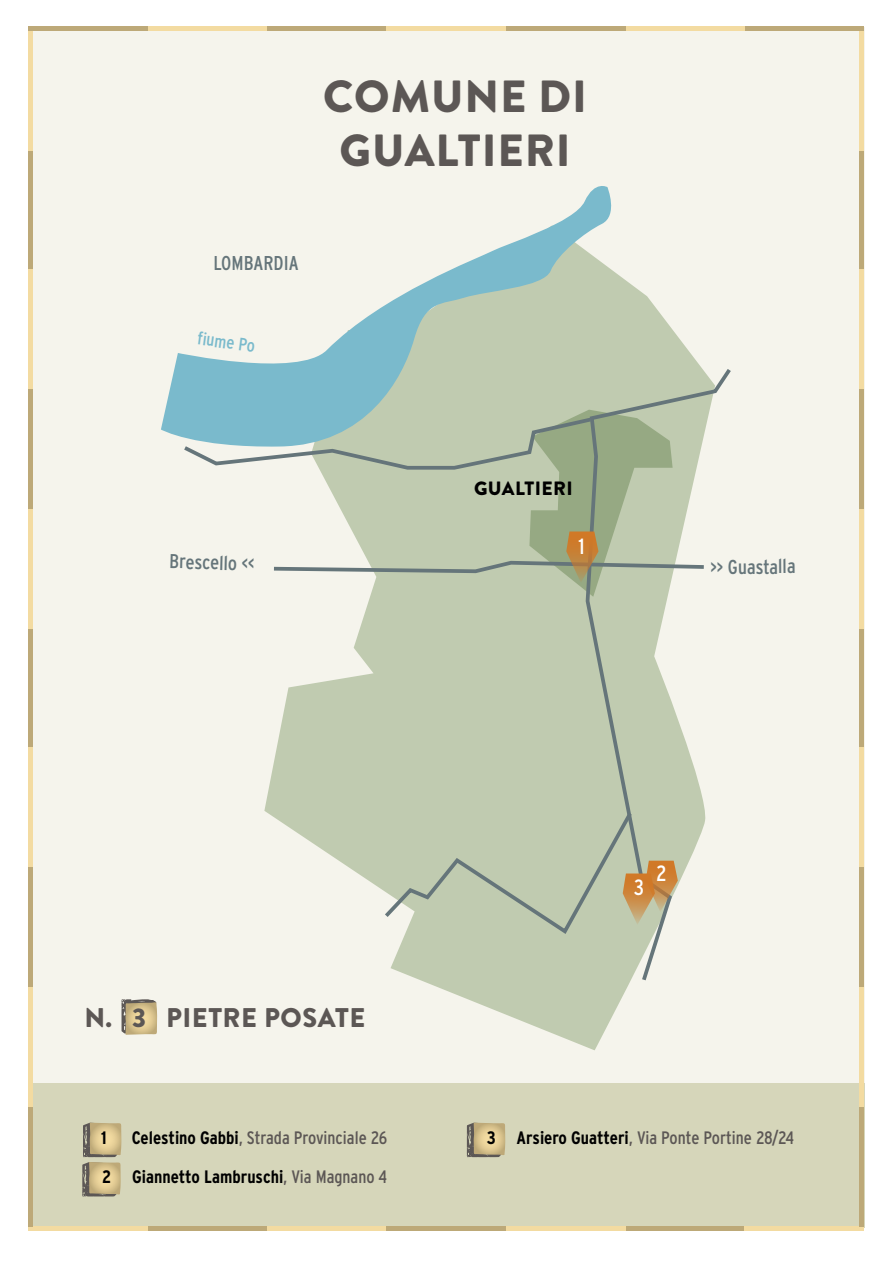
<style>
.page{position:relative;width:893px;height:1263px;background:#fff}
.page>*{position:absolute;margin:0;border:0;box-sizing:border-box;transform-origin:0 0}
.t1{font:900 45px/54px "Brandon Grotesque";letter-spacing:.02em;color:#5c5755;text-align:center}
.t2{font:900 27px "Brandon Grotesque";letter-spacing:.02em;color:#5c5755}
.t3{font:22.05px "Interstate Condensed";color:#fff}
.t4{font:19.95px "Interstate Condensed";color:#65757a}
.t5{font:900 19.2px "Brandon Grotesque";letter-spacing:.02em;color:#000}
.t6{font:700 18px/39.3px "Interstate Condensed";color:#000;text-align:right}
.t7{font:18px "Interstate Condensed";color:#5c5755}
.t8{font:18px "Interstate Condensed";color:#7abacc}
.s1{font-weight:400;color:#5c5755}
.s2{font-weight:700;color:#000}
</style>
<div class="page">
<div style="left:31px;top:27px;width:834px;height:1056px;background:#f5f4ec"></div>
<svg style="left:264px;top:275px;width:435px;height:775px;fill:#c0cbb0"></svg>
<svg style="left:584px;top:365px;width:147px;height:619px"></svg>
<svg style="left:161px;top:186px;width:458px;height:251px"></svg>
<div style="left:30px;top:1083px;width:834px;height:144px;background:#d6d6ba"></div>
<div style="left:28px;top:31px;width:5px;height:120px;background:#f3dba1"></div>
<div style="left:28px;top:151px;width:5px;height:119px;background:#bda978"></div>
<div style="left:28px;top:269px;width:5px;height:120px;background:#f3dba1"></div>
<div style="left:28px;top:389px;width:5px;height:120px;background:#bda978"></div>
<div style="left:28px;top:509px;width:5px;height:120px;background:#f3dba1"></div>
<div style="left:28px;top:629px;width:5px;height:120px;background:#bda978"></div>
<div style="left:28px;top:748px;width:5px;height:119px;background:#f3dba1"></div>
<div style="left:28px;top:867px;width:5px;height:120px;background:#bda978"></div>
<div style="left:744px;top:26px;width:120px;height:5px;background:#bda978"></div>
<div style="left:626px;top:26px;width:119px;height:5px;background:#f3dba1"></div>
<div style="left:506px;top:26px;width:120px;height:5px;background:#bda978"></div>
<div style="left:386px;top:26px;width:119px;height:5px;background:#f3dba1"></div>
<div style="left:266px;top:26px;width:120px;height:5px;background:#bda978"></div>
<div style="left:147px;top:26px;width:120px;height:5px;background:#f3dba1"></div>
<div style="left:28px;top:26px;width:119px;height:5px;background:#bda978"></div>
<div style="left:859px;top:31px;width:5px;height:120px;background:#f3dba1"></div>
<div style="left:859px;top:151px;width:5px;height:119px;background:#bda978"></div>
<div style="left:859px;top:269px;width:5px;height:120px;background:#f3dba1"></div>
<div style="left:859px;top:389px;width:5px;height:120px;background:#bda978"></div>
<div style="left:859px;top:509px;width:5px;height:120px;background:#f3dba1"></div>
<div style="left:859px;top:629px;width:5px;height:120px;background:#bda978"></div>
<div style="left:859px;top:748px;width:5px;height:119px;background:#f3dba1"></div>
<div style="left:859px;top:867px;width:5px;height:120px;background:#bda978"></div>
<div style="left:744px;top:1226px;width:120px;height:5px;background:#f3dba1"></div>
<div style="left:624px;top:1226px;width:120px;height:5px;background:#bda978"></div>
<div style="left:506px;top:1226px;width:120px;height:5px;background:#f3dba1"></div>
<div style="left:386px;top:1226px;width:119px;height:5px;background:#bda978"></div>
<div style="left:266px;top:1226px;width:120px;height:5px;background:#f3dba1"></div>
<div style="left:147px;top:1226px;width:120px;height:5px;background:#bda978"></div>
<div style="left:28px;top:1226px;width:119px;height:5px;background:#f3dba1"></div>
<div style="left:28px;top:987px;width:5px;height:120px;background:#f3dba1"></div>
<div style="left:28px;top:1107px;width:5px;height:119px;background:#bda978"></div>
<div style="left:859px;top:987px;width:5px;height:120px;background:#f3dba1"></div>
<div style="left:859px;top:1107px;width:5px;height:119px;background:#bda978"></div>
<svg style="left:82px;top:1123px;width:40px;height:73px;background:#bfb087"></svg>
<svg style="left:467px;top:1123px;width:38px;height:34px"></svg>
<svg style="left:121px;top:999px;width:36px;height:36px"></svg>
<svg style="left:180px;top:410px;width:528px;height:187px"></svg>
<svg style="left:381px;top:808px;width:297px;height:129px;background:#bec5a9"></svg>
<h1 class="t1" style="left:323px;top:70px;width:265px">COMUNE DI<br>GUALTIERI</h1>
<p class="t4" style="left:213px;top:252px;width:87px">LOMBARDIA</p>
<p class="t8" style="left:199px;top:328px;width:59px;rotate:7deg">fiume Po</p>
<p class="t5" style="left:474px;top:475px;width:100px">GUALTIERI</p>
<p class="t3" style="left:578px;top:534px;width:8px">1</p>
<p class="t4" style="left:170px;top:550px;width:87px;rotate:1deg">Brescello &lt;&lt;</p>
<p class="t4" style="left:710px;top:556px;width:87px;rotate:-1deg">&gt;&gt; Guastalla</p>
<h2 class="t2" style="left:84px;top:998px;width:282px">N. 3 PIETRE POSATE</h2>
<p class="t3" style="left:634px;top:874px;width:12px">3</p>
<p class="t3" style="left:656px;top:861px;width:12px">2</p>
<p class="t6" style="left:102px;top:1118px;width:287px">Celestino Gabbi<span class="s1">, Strada Provinciale 26<br></span>2 Giannetto Lambruschi<span class="s1">, Via Magnano 4</span></p>
<p class="t7" style="left:487px;top:1128px;width:309px"><span class="s2">3 Arsiero Guatteri</span>, Via Ponte Portine 28/24</p>
<p class="t6" style="left:101px;top:1118px;width:7px">1</p>
</div>
